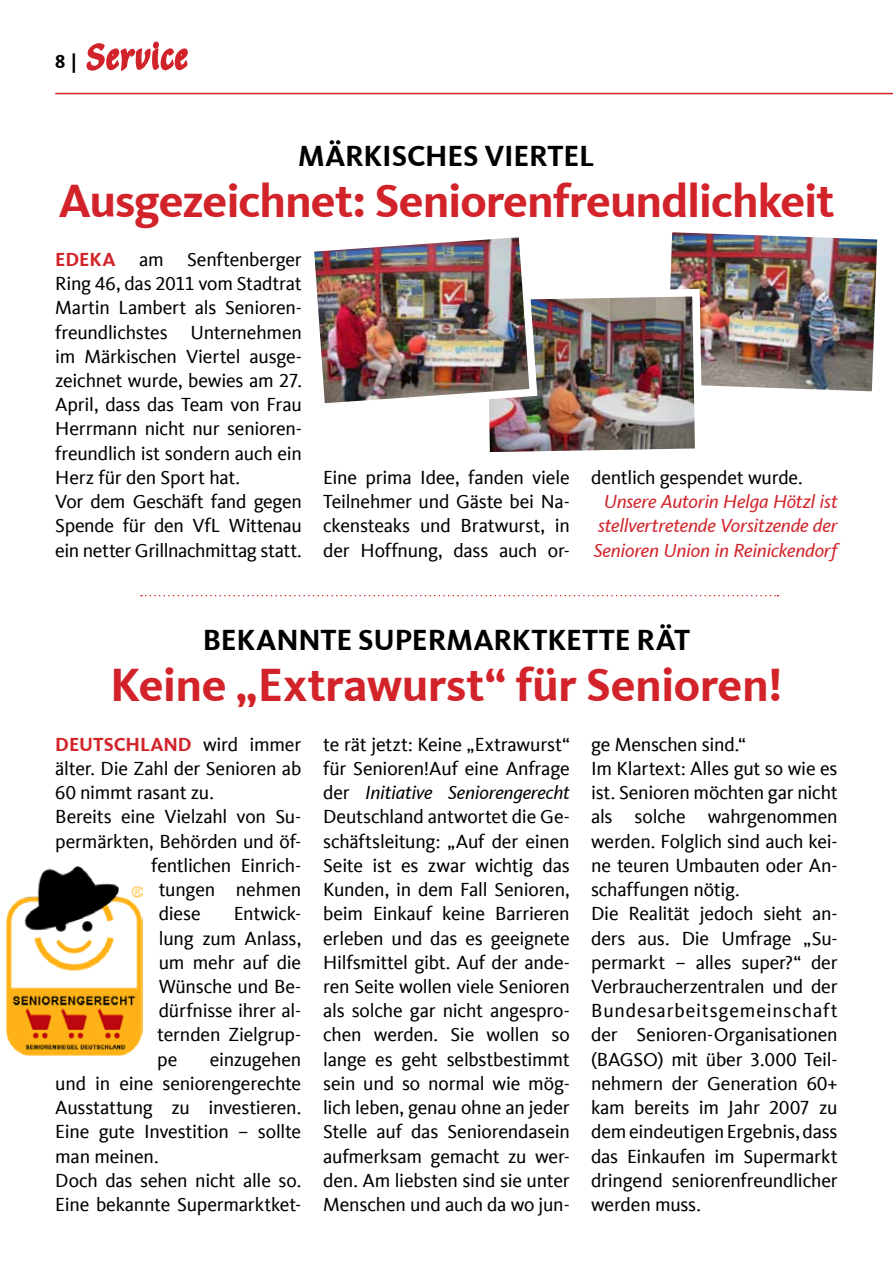
<style>
.page{position:relative;width:893px;height:1263px;background:#fff}
.page>*{position:absolute;margin:0;border:0;box-sizing:border-box;transform-origin:0 0}
.t1{font:700 48px "CDU Kievit Tab";letter-spacing:-.02em;color:#d2232a}
.t2{font:700 30px "CDU Kievit Tab";letter-spacing:-.01em;color:#000}
.t3{font:19.5px/24.3px "CDU Kievit Tab";letter-spacing:-.01em;color:#000;text-align:justify}
.t4{font:italic 19.5px/24.3px "CDU Kievit Tab";letter-spacing:-.01em;color:#d2232a;text-align:center}
.t5{font:700 19.5px "CDU Kievit Tab";color:#d2232a}
.t6{font:700 19.5px "CDU Kievit Tab";color:#000}
.s1{font-style:italic}
.s2{font-weight:700;color:#d2232a}
</style>
<div class="page">
<img style="left:489px;top:232px;width:389px;height:221px">
<img style="left:314px;top:232px;width:227px;height:183px">
<hr style="left:55px;top:93px;width:838px;height:1px;background:#d2232a">
<svg style="left:86px;top:41px;width:102px;height:30px"></svg>
<img style="left:6px;top:866px;width:136px;height:190px">
<svg style="left:141px;top:595px;width:637px;height:1px"></svg>
<p class="t6" style="left:55px;top:50px;width:23px">8 |</p>
<h2 class="t2" style="left:298px;top:138px;width:19px">märkis</h2>
<h2 class="t2" style="left:407px;top:138px;width:36px">ches</h2>
<h2 class="t2" style="left:484px;top:138px;width:17px">viertel</h2>
<h1 class="t1" style="left:58px;top:172px;width:778px">Ausgezeichnet: Seniorenfreundlichkeit</h1>
<p class="t3" style="left:55px;top:247px;width:248px;text-align:left;text-indent:84px">am Senftenberger<br>Ring 46, das 2011 vom Stadtrat<br>Martin Lambert als Senioren&shy;freundlichstes Unternehmen im Märkischen Viertel ausge&shy;zeichnet wurde, bewies am 27.<br>April, dass das Team von Frau<br>Herrmann nicht nur senioren&shy;freundlich ist sondern auch ein<br>Herz für den Sport hat.<br>Vor dem Geschäft fand gegen<br>Spende für den VfL Wittenau ein netter Grillnachmittag statt.</p>
<p class="t5" style="left:55px;top:248px;width:24px">Edeka</p>
<p class="t3" style="left:323px;top:465px;width:248px">Eine prima Idee, fanden viele Teilnehmer und Gäste bei Na&shy;ckensteaks und Bratwurst, in der Hoffnung, dass auch or-</p>
<p class="t3" style="left:591px;top:465px;width:213px">dentlich gespendet wurde.</p>
<p class="t4" style="left:594px;top:489px;width:246px">Unsere Autorin Helga Hötzl ist stellvertretende Vorsitzende der<br>Senioren Union in Reinickendorf</p>
<h2 class="t2" style="left:203px;top:623px;width:37px">Beka</h2>
<h2 class="t2" style="left:276px;top:623px;width:116px">nnte Supermarktkette</h2>
<h2 class="t2" style="left:636px;top:623px;width:18px">rät</h2>
<h1 class="t1" style="left:110px;top:657px;width:674px">Keine „Extrawurst“ für Senioren!</h1>
<p class="t3" style="left:323px;top:732px;width:248px">te rät jetzt: Keine „Extrawurst“ für Senioren!Auf eine Anfrage der <span class="s1">Initiative Seniorengerecht </span>Deutschland antwortet die Ge&shy;schäftsleitung: „Auf der einen Seite ist es zwar wichtig das Kunden, in dem Fall Senioren, beim Einkauf keine Barrieren erleben und das es geeignete Hilfsmittel gibt. Auf der ande&shy;ren Seite wollen viele Senioren als solche gar nicht angespro&shy;chen werden. Sie wollen so lange es geht selbstbestimmt sein und so normal wie mög&shy;lich leben, genau ohne an jeder Stelle auf das Seniorendasein aufmerksam gemacht zu wer&shy;den. Am liebsten sind sie unter Menschen und auch da wo jun-</p>
<p class="t3" style="left:591px;top:732px;width:248px;text-align:left">ge Menschen sind.“<br>Im Klartext: Alles gut so wie es ist. Senioren möchten gar nicht als solche wahrgenommen werden. Folglich sind auch kei&shy;ne teuren Umbauten oder An&shy;schaffungen nötig.<br>Die Realität jedoch sieht an&shy;ders aus. Die Umfrage „Su&shy;permarkt – alles super?“ der<br>Verbraucherzentralen und der<br>Bundesarbeitsgemeinschaft der Senioren-Organisationen (BAGSO) mit über 3.000 Teil&shy;nehmern der Generation 60+ kam bereits im Jahr 2007 zu dem eindeutigen Ergebnis, dass das Einkaufen im Supermarkt dringend seniorenfreundlicher werden muss.</p>
<p class="t5" style="left:55px;top:733px;width:26px">Deuts</p>
<p class="t5" style="left:114px;top:733px;width:25px">chla</p>
<p class="t3" style="left:164px;top:732px;width:139px"><span class="s2">nd</span> wird immer</p>
<p class="t3" style="left:55px;top:756px;width:247px">älter. Die Zahl der Senioren ab</p>
<p class="t3" style="left:55px;top:780px;width:160px">60 nimmt rasant zu.</p>
<p class="t3" style="left:55px;top:805px;width:247px">Bereits eine Vielzahl von Su-</p>
<p class="t3" style="left:55px;top:829px;width:247px">permärkten, Behörden und öf-</p>
<p class="t3" style="left:151px;top:853px;width:151px">fentlichen Einrich-</p>
<p class="t3" style="left:159px;top:877px;width:144px">tungen nehmen</p>
<p class="t3" style="left:159px;top:902px;width:43px">diese</p>
<p class="t3" style="left:157px;top:902px;width:146px;text-indent:77px">Entwick&shy;lung zum Anlass, um mehr auf die Wünsche und Be&shy;dürfnisse ihrer al&shy;ternden Zielgrup&shy;pe</p>
<p class="t3" style="left:55px;top:1047px;width:247px;text-align:left;text-indent:154px">einzugehen und in eine seniorengerechte<br>Ausstattung zu investieren.<br>Eine gute Investition – sollte man meinen.<br>Doch das sehen nicht alle so.<br>Eine bekannte Supermarktket-</p>
</div>
